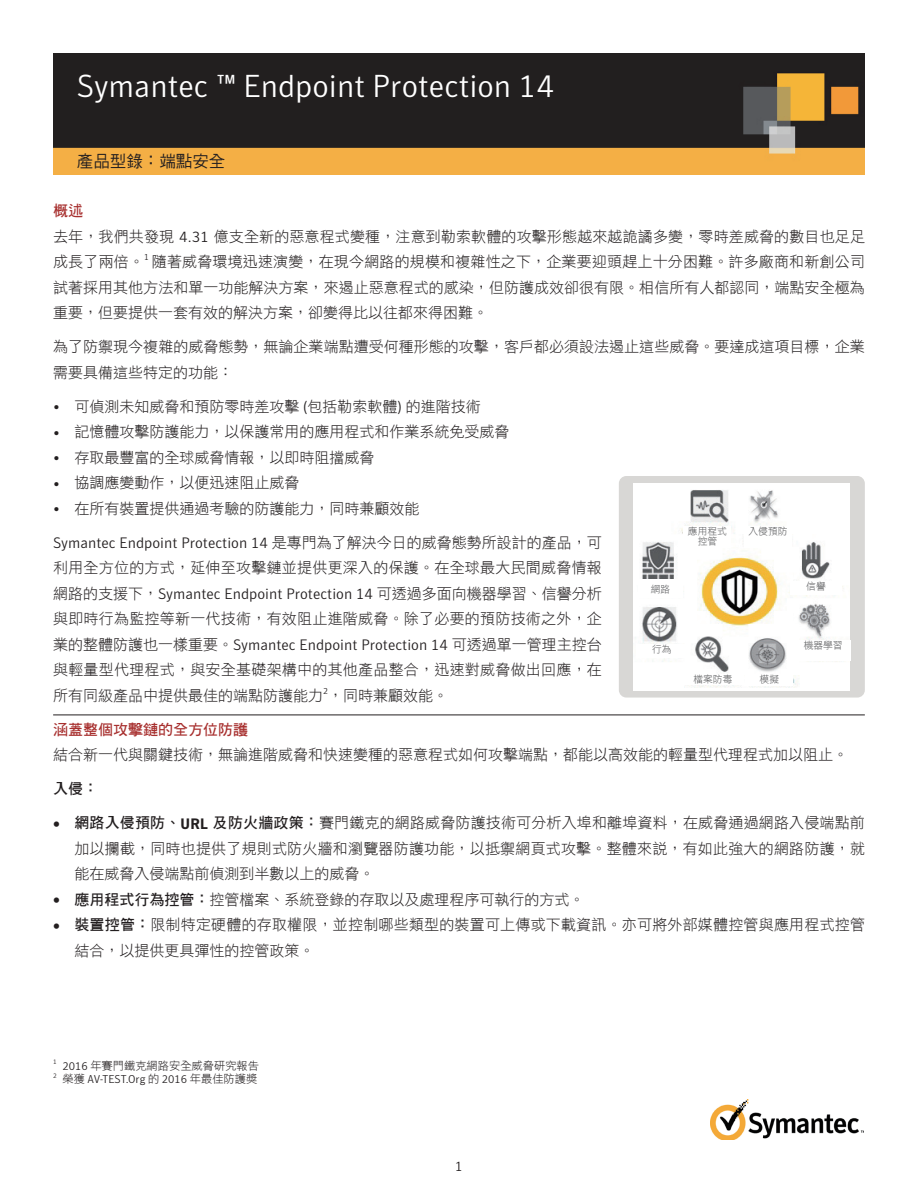
<style>
.page{position:relative;width:918px;height:1188px;background:#fff}
.page>*{position:absolute;margin:0;border:0;box-sizing:border-box;transform-origin:0 0}
.t1{font:300 31.5px "Symantec Sans";color:#fff}
.t2{font:16.5px "DF Hei W5 WIN BF";color:#231f20}
.t3{font:15px/25.5px "DF Hei W3 WIN BF";color:#231f20}
.t4{font:300 15px "Symantec Sans";color:#231f20}
.t5{font:15px "DF Hei W7 WIN BF";color:#a72f2e}
.t6{font:15px "DF Hei W7 WIN BF";color:#231f20}
.t7{font:300 13.5px "Symantec Sans";color:#231f20}
.t8{font:300 11.25px "Symantec Sans";color:#231f20}
.t9{font:11.25px "DF Hei W3 WIN BF";color:#231f20}
.t10{font:9.75px/10.5px "DF Hei W3 WIN BF";color:#57585a;text-align:center}
.t11{font:300 6.6px "Symantec Sans";color:#231f20}
.s1{font-family:"Symantec Sans";font-weight:300}
.s2{font-family:"DF Hei W3 WIN BF";font-weight:400}
.s3{font-family:"Symantec Sans";font-weight:700}
.s4{font-family:"DF Hei W7 WIN BF"}
</style>
<div class="page">
<img style="left:53px;top:53px;width:812px;height:122px">
<img style="left:710px;top:1099px;width:154px;height:41px">
<hr style="left:53px;top:715px;width:812px;height:1px;background:#231f20">
<div style="left:619px;top:476px;width:246px;height:222px;background:#d8d7d5;border-radius:8px"></div>
<img style="left:634px;top:484px;width:216px;height:207px">
<div style="left:684px;top:526px;width:47px;height:22px;background:#fff"></div>
<div style="left:744px;top:526px;width:48px;height:22px;background:#fff"></div>
<div style="left:638px;top:584px;width:44px;height:13px;background:#fff"></div>
<div style="left:790px;top:582px;width:52px;height:13px;background:#fff"></div>
<div style="left:636px;top:645px;width:52px;height:13px;background:#fff"></div>
<div style="left:682px;top:674px;width:62px;height:11px;background:#fff"></div>
<div style="left:745px;top:674px;width:48px;height:11px;background:#fff"></div>
<div style="left:796px;top:640px;width:54px;height:20px;background:#fff"></div>
<h1 class="t1" style="left:77px;top:67px;width:479px">Symantec ™ Endpoint Protection 14</h1>
<p class="t2" style="left:77px;top:153px;width:150px">產品型錄：端點安全</p>
<p class="t5" style="left:53px;top:203px;width:31px">概述</p>
<p class="t3" style="left:53px;top:223px;width:813px;text-align:justify">去年，我們共發現 <span class="s1">4.31</span> 億支全新的惡意程式變種，注意到勒索軟體的攻擊形態越來越詭譎多變，零時差威脅的數目也足足成長了兩倍。<sup>1</sup> 隨著威脅環境迅速演變，在現今網路的規模和複雜性之下，企業要迎頭趕上十分困難。許多廠商和新創公司試著採用其他方法和單一功能解決方案，來遏止惡意程式的感染，但防護成效卻很有限。相信所有人都認同，端點安全極為重要，但要提供一套有效的解決方案，卻變得比以往都來得困難。</p>
<p class="t3" style="left:53px;top:334px;width:813px">為了防禦現今複雜的威脅態勢，無論企業端點遭受何種形態的攻擊，客戶都必須設法遏止這些威脅。要達成這項目標，企業需要具備這些特定的功能：</p>
<p class="t3" style="left:53px;top:393px;width:429px"><span class="s1">•</span> 可偵測未知威脅和預防零時差攻擊 <span class="s1">(</span>包括勒索軟體<span class="s1">)</span> 的進階技術</p>
<p class="t3" style="left:53px;top:419px;width:458px"><span class="s1">•</span> 記憶體攻擊防護能力，以保護常用的應用程式和作業系統免受威脅</p>
<p class="t3" style="left:53px;top:444px;width:323px"><span class="s1">•</span> 存取最豐富的全球威脅情報，以即時阻擋威脅</p>
<p class="t3" style="left:53px;top:470px;width:248px"><span class="s1">•</span> 協調應變動作，以便迅速阻止威脅</p>
<p class="t3" style="left:53px;top:495px;width:368px"><span class="s1">•</span> 在所有裝置提供通過考驗的防護能力，同時兼顧效能</p>
<p class="t4" style="left:53px;top:534px;width:550px">Symantec Endpoint Protection 14 <span class="s2">是專門為了解決今日的威脅態勢所設計的產品，可</span></p>
<p class="t3" style="left:53px;top:555px;width:550px">利用全方位的方式，延伸至攻擊鏈並提供更深入的保護。在全球最大民間威脅情報</p>
<p class="t4" style="left:53px;top:585px;width:550px"><span class="s2">網路的支援下，</span>Symantec Endpoint Protection 14 <span class="s2">可透過多面向機器學習、信譽分析</span></p>
<p class="t3" style="left:53px;top:606px;width:550px">與即時行為監控等新一代技術，有效阻止進階威脅。除了必要的預防技術之外，企</p>
<p class="t4" style="left:53px;top:636px;width:550px"><span class="s2">業的整體防護也一樣重要。</span>Symantec Endpoint Protection 14 <span class="s2">可透過單一管理主控台</span></p>
<p class="t3" style="left:53px;top:657px;width:550px">與輕量型代理程式，與安全基礎架構中的其他產品整合，迅速對威脅做出回應，在所有同級產品中提供最佳的端點防護能力<sup>2</sup>，同時兼顧效能。</p>
<p class="t5" style="left:53px;top:722px;width:196px">涵蓋整個攻擊鏈的全方位防護</p>
<p class="t3" style="left:53px;top:742px;width:796px">結合新一代與關鍵技術，無論進階威脅和快速變種的惡意程式如何攻擊端點，都能以高效能的輕量型代理程式加以阻止。</p>
<p class="t6" style="left:53px;top:781px;width:46px">入侵：</p>
<p class="t3" style="left:74px;top:810px;width:792px;text-align:justify;text-indent:-21px"><span class="s3">•</span> <span class="s4">網路入侵預防、</span><span class="s3">URL</span> <span class="s4">及防火牆政策：</span>賽門鐵克的網路威脅防護技術可分析入埠和離埠資料，在威脅通過網路入侵端點前加以攔截，同時也提供了規則式防火牆和瀏覽器防護功能，以抵禦網頁式攻擊。整體來說，有如此強大的網路防護，就能在威脅入侵端點前偵測到半數以上的威脅。</p>
<p class="t3" style="left:53px;top:886px;width:533px"><span class="s3">•</span> <span class="s4">應用程式行為控管：</span>控管檔案、系統登錄的存取以及處理程序可執行的方式。</p>
<p class="t3" style="left:74px;top:912px;width:792px;text-indent:-21px"><span class="s3">•</span> <span class="s4">裝置控管：</span>限制特定硬體的存取權限，並控制哪些類型的裝置可上傳或下載資訊。亦可將外部媒體控管與應用程式控管結合，以提供更具彈性的控管政策。</p>
<p class="t10" style="left:688px;top:526px;width:40px">應用程式控管</p>
<p class="t10" style="left:749px;top:526px;width:40px">入侵預防</p>
<p class="t10" style="left:651px;top:583px;width:21px">網路</p>
<p class="t10" style="left:806px;top:581px;width:21px">信譽</p>
<p class="t10" style="left:804px;top:640px;width:40px">機器學習</p>
<p class="t10" style="left:652px;top:644px;width:21px">行為</p>
<p class="t10" style="left:693px;top:674px;width:40px">檔案防毒</p>
<p class="t10" style="left:760px;top:674px;width:21px">模擬</p>
<p class="t11" style="left:53px;top:1058px;width:5px">1</p>
<p class="t9" style="left:62px;top:1059px;width:198px"><span class="s1">2016</span> 年賽門鐵克網路安全威脅研究報告</p>
<p class="t8" style="left:53px;top:1073px;width:206px"><sup>2</sup> <span class="s2">榮獲</span> AV-TEST.Org <span class="s2">的</span> 2016 <span class="s2">年最佳防護獎</span></p>
<p class="t7" style="left:455px;top:1159px;width:9px">1</p>
</div>
